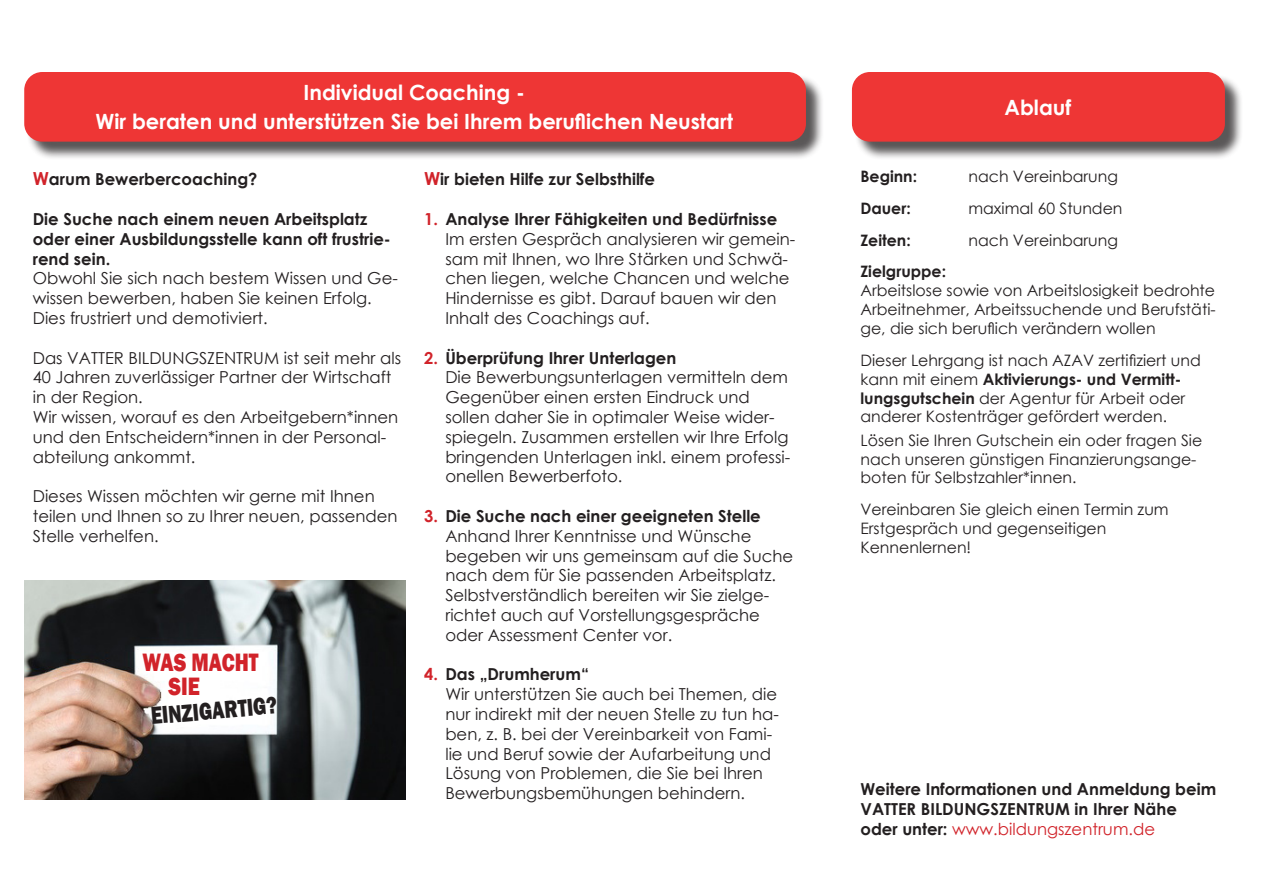
<style>
.page{position:relative;width:1263px;height:893px;background:#fff}
.page>*{position:absolute;margin:0;border:0;box-sizing:border-box;transform-origin:0 0}
.t1{font:800 25.95px "Franklin Gothic";color:#d1232a;scale:.8 1}
.t2{font:800 25.2px "Franklin Gothic";color:#231f20;scale:.77 1}
.t3{font:700 21px "Century Gothic";color:#fff}
.t4{font:16.5px/19.8px "Century Gothic";color:#231f20}
.t5{font:700 16.5px/19.8px "Century Gothic";color:#231f20}
.t6{font:16.5px "Century Gothic";color:#d1232a}
.t7{font:15.75px/18.9px "Century Gothic";color:#231f20}
.t8{font:700 15.75px "Century Gothic";color:#231f20}
.s1{font-size:18px;color:#d1232a}
.s2{font-weight:700;color:#d1232a}
.s3{font-weight:700}
.s4{font-weight:700;color:#231f20}
</style>
<div class="page">
<div style="left:854px;top:74px;width:389px;height:86px;background:#231f20;opacity:.75"></div>
<div style="left:852px;top:72px;width:373px;height:70px;background:#ee3635;border-radius:18px"></div>
<div style="left:26px;top:74px;width:799px;height:86px;background:#231f20;opacity:.75"></div>
<div style="left:24px;top:72px;width:782px;height:70px;background:#ee3635;border-radius:18px"></div>
<img style="left:24px;top:580px;width:381px;height:219px">
<p class="t3" style="left:304px;top:76px;width:223px">Individual Coaching -</p>
<p class="t3" style="left:95px;top:106px;width:639px">Wir beraten und unterstützen Sie bei Ihrem beruflichen Neustart</p>
<p class="t5" style="left:33px;top:169px;width:226px"><span class="s1">W</span>arum Bewerbercoaching?</p>
<p class="t5" style="left:33px;top:208px;width:360px">Die Suche nach einem neuen Arbeitsplatz oder einer Ausbildungsstelle kann oft frustrie&shy;rend sein.</p>
<p class="t4" style="left:33px;top:268px;width:367px">Obwohl Sie sich nach bestem Wissen und Ge&shy;wissen bewerben, haben Sie keinen Erfolg.</p>
<p class="t4" style="left:33px;top:308px;width:237px">Dies frustriert und demotiviert.</p>
<p class="t4" style="left:33px;top:347px;width:370px">Das VATTER BILDUNGSZENTRUM ist seit mehr als<br>40 Jahren zuverlässiger Partner der Wirtschaft in der Region.</p>
<p class="t4" style="left:33px;top:407px;width:367px">Wir wissen, worauf es den Arbeitgebern*innen und den Entscheidern*innen in der Personal&shy;abteilung ankommt.</p>
<p class="t4" style="left:33px;top:486px;width:366px">Dieses Wissen möchten wir gerne mit Ihnen teilen und Ihnen so zu Ihrer neuen, passenden<br>Stelle verhelfen.</p>
<p class="t1" style="left:143px;top:646px;width:146px">WAS MACHT</p>
<p class="t1" style="left:168px;top:669px;width:41px">SIE</p>
<p class="t2" style="left:150px;top:700px;width:166px;rotate:-5deg">EINZIGARTIG?</p>
<p class="t5" style="left:424px;top:169px;width:233px"><span class="s1">W</span>ir bieten Hilfe zur Selbsthilfe</p>
<p class="t4" style="left:445px;top:209px;width:352px;text-indent:-21px"><span class="s2">1.</span> <span class="s3">Analyse Ihrer Fähigkeiten und Bedürfnisse </span>Im ersten Gespräch analysieren wir gemein&shy;sam mit Ihnen, wo Ihre Stärken und Schwä&shy;chen liegen, welche Chancen und welche Hindernisse es gibt. Darauf bauen wir den Inhalt des Coachings auf.</p>
<p class="t4" style="left:445px;top:347px;width:346px;text-indent:-21px"><span class="s2">2.</span> <span class="s3">Überprüfung Ihrer Unterlagen<br></span>Die Bewerbungsunterlagen vermitteln dem Gegenüber einen ersten Eindruck und sollen daher Sie in optimaler Weise wider&shy;spiegeln. Zusammen erstellen wir Ihre Erfolg bringenden Unterlagen inkl. einem professi&shy;onellen Bewerberfoto.</p>
<p class="t4" style="left:445px;top:506px;width:349px;text-indent:-21px"><span class="s2">3.</span> <span class="s3">Die Suche nach einer geeigneten Stelle </span>Anhand Ihrer Kenntnisse und Wünsche begeben wir uns gemeinsam auf die Suche nach dem für Sie passenden Arbeitsplatz.<br>Selbstverständlich bereiten wir Sie zielge&shy;richtet auch auf Vorstellungsgespräche oder Assessment Center vor.</p>
<p class="t4" style="left:445px;top:664px;width:335px;text-indent:-21px"><span class="s2">4.</span> <span class="s3">Das „Drumherum“<br></span>Wir unterstützen Sie auch bei Themen, die nur indirekt mit der neuen Stelle zu tun ha&shy;ben, z. B. bei der Vereinbarkeit von Fami&shy;lie und Beruf sowie der Aufarbeitung und Lösung von Problemen, die Sie bei Ihren Bewerbungsbemühungen behindern.</p>
<p class="t3" style="left:1004px;top:91px;width:68px">Ablauf</p>
<p class="t8" style="left:860px;top:165px;width:58px">Beginn:</p>
<p class="t7" style="left:968px;top:167px;width:151px">nach Vereinbarung</p>
<p class="t8" style="left:860px;top:196px;width:52px">Dauer:</p>
<p class="t7" style="left:968px;top:199px;width:156px">maximal 60 Stunden</p>
<p class="t8" style="left:860px;top:228px;width:52px">Zeiten:</p>
<p class="t7" style="left:968px;top:230px;width:151px">nach Vereinbarung</p>
<p class="t8" style="left:860px;top:260px;width:87px">Zielgruppe:</p>
<p class="t7" style="left:860px;top:281px;width:357px;text-align:justify">Arbeitslose sowie von Arbeitslosigkeit bedrohte Arbeitnehmer, Arbeitssuchende und Berufstäti&shy;ge, die sich beruflich verändern wollen</p>
<p class="t7" style="left:860px;top:350px;width:342px">Dieser Lehrgang ist nach AZAV zertifiziert und kann mit einem <span class="s3">Aktivierungs- und Vermitt&shy;lungsgutschein</span> der Agentur für Arbeit oder anderer Kostenträger gefördert werden.</p>
<p class="t7" style="left:860px;top:430px;width:343px">Lösen Sie Ihren Gutschein ein oder fragen Sie nach unseren günstigen Finanzierungsange&shy;boten für Selbstzahler*innen.</p>
<p class="t7" style="left:860px;top:500px;width:310px">Vereinbaren Sie gleich einen Termin zum<br>Erstgespräch und gegenseitigen<br>Kennenlernen!</p>
<p class="t5" style="left:860px;top:778px;width:357px">Weitere Informationen und Anmeldung beim</p>
<p class="t5" style="left:860px;top:798px;width:318px">VATTER BILDUNGSZENTRUM in Ihrer Nähe</p>
<p class="t6" style="left:860px;top:817px;width:296px"><span class="s4">oder unter:</span> www.bildungszentrum.de</p>
</div>
